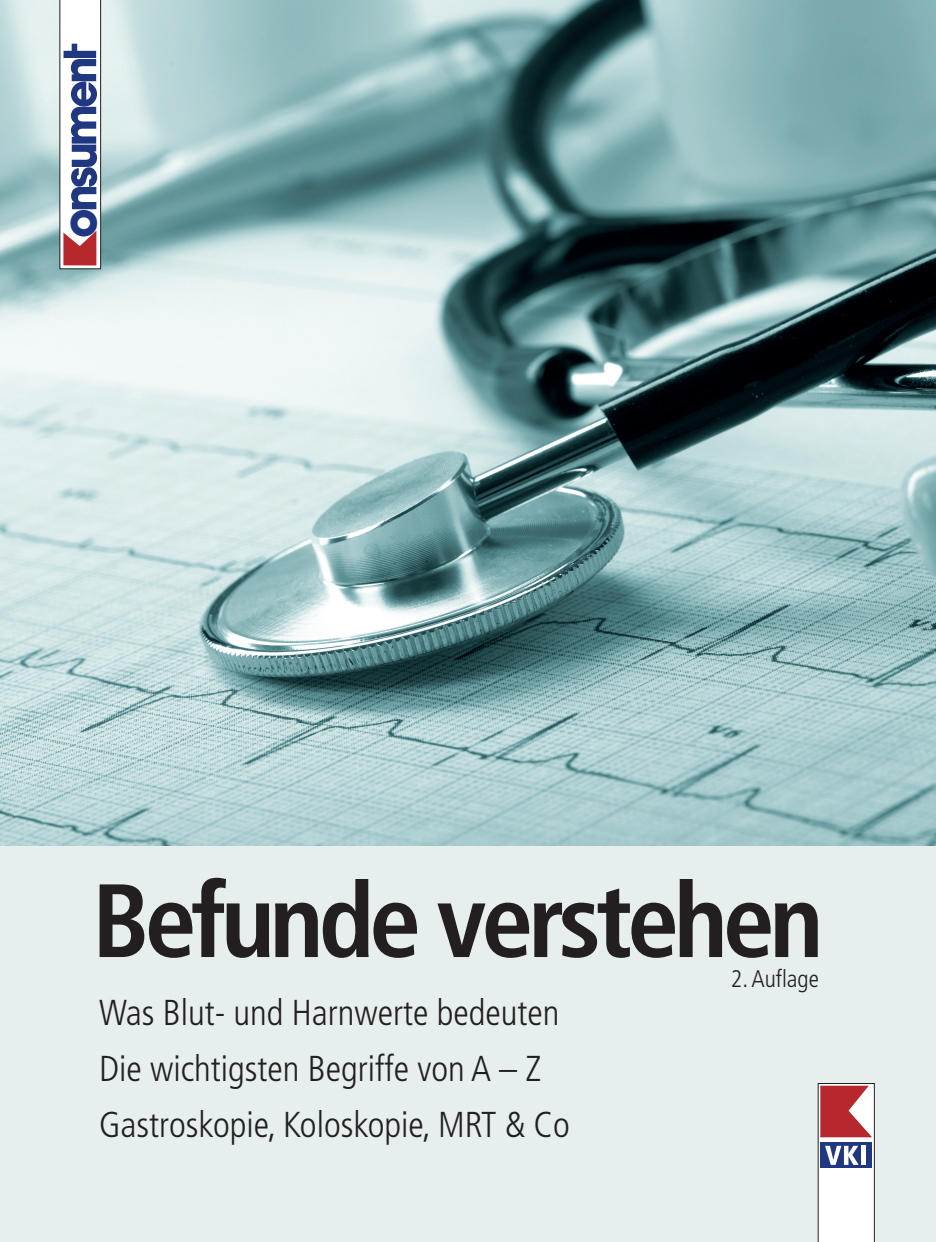
<style>
.page{position:relative;width:936px;height:1242px;background:#fff}
.page>*{position:absolute;margin:0;border:0;box-sizing:border-box;transform-origin:0 0}
.t1{font:700 condensed 104px "Frutiger LT Std";letter-spacing:-.05em;color:#231f20}
.t2{font:700 45.2px "ITC Avant Garde Std";color:#203882}
.t3{font:300 condensed 36px/56px "Frutiger LT Std";color:#231f20}
.t4{font:300 condensed 24px "Frutiger LT Std";color:#231f20}
</style>
<div class="page">
<div style="left:0;top:845px;width:935px;height:397px;background:#e7eeee"></div>
<img style="left:0;top:0;width:935px;height:845px">
<svg style="left:60px;top:0;width:41px;height:269px"></svg>
<svg style="left:817px;top:1083px;width:57px;height:159px;background:#d2b4bd"></svg>
<p class="t2" style="left:50px;top:238px;width:31px;rotate:-90deg">o</p>
<h1 class="t1" style="left:92px;top:859px;width:733px">Befunde verstehen</h1>
<p class="t4" style="left:730px;top:965px;width:90px">2. Auflage</p>
<p class="t3" style="left:99px;top:985px;width:472px">Was Blut- und Harnwerte bedeuten<br>Die wichtigsten Begriffe von A – Z<br>Gastroskopie, Koloskopie, MRT &amp; Co</p>
</div>
